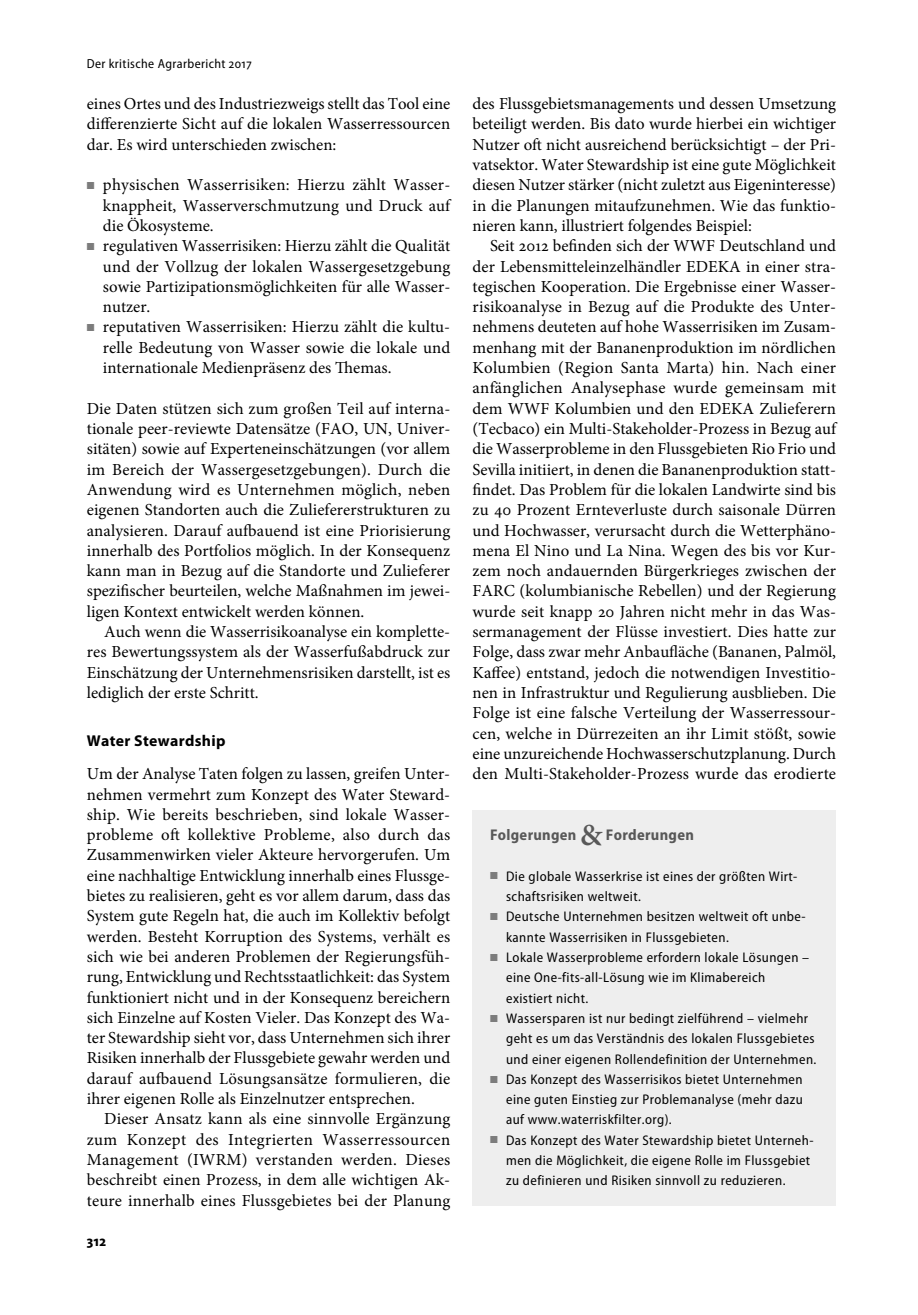
<style>
.page{position:relative;width:918px;height:1315px;background:#fff}
.page>*{position:absolute;margin:0;border:0;box-sizing:border-box;transform-origin:0 0}
.t1{font:16.8px/20.3px "Minion Pro";color:#000;text-align:justify}
.t2{font:700 15.75px "Myriad Pro";letter-spacing:.02em;color:#000}
.t3{font:700 semi-condensed 15.58px "Myriad Pro";letter-spacing:.02em;color:#585858}
.t4{font:700 semi-condensed 14.88px "Myriad Pro";color:#000}
.t5{font:semi-condensed 14px/20.3px "Myriad Pro";letter-spacing:.03em;color:#000}
.t6{font:semi-condensed 13.12px "Myriad Pro";letter-spacing:.03em;color:#000}
.s1{color:#7c7c7c}
.s2{font-family:"Minion Pro";font-weight:600;font-stretch:normal;font-size:30.8px}
</style>
<div class="page">
<div style="left:472px;top:810px;width:364px;height:395px;background:#eee"></div>
<p class="t6" style="left:87px;top:59px;width:166px">Der kritische Agrarbericht 2017</p>
<p class="t1" style="left:87px;top:95px;width:365px">eines Ortes und des Industriezweigs stellt das Tool eine differenzierte Sicht auf die lokalen Wasserressourcen dar. Es wird unterschieden zwischen:</p>
<p class="t1" style="left:103px;top:176px;width:349px;text-indent:-16px"><span class="s1">■</span> physischen Wasserrisiken: Hierzu zählt Wasser&shy;knappheit, Wasserverschmutzung und Druck auf die Ökosysteme.</p>
<p class="t1" style="left:103px;top:237px;width:349px;text-indent:-16px"><span class="s1">■</span> regulativen Wasserrisiken: Hierzu zählt die Qualität und der Vollzug der lokalen Wassergesetzgebung sowie Partizipationsmöglichkeiten für alle Wasser&shy;nutzer.</p>
<p class="t1" style="left:103px;top:318px;width:349px;text-indent:-16px"><span class="s1">■</span> reputativen Wasserrisiken: Hierzu zählt die kultu&shy;relle Bedeutung von Wasser sowie die lokale und internationale Medienpräsenz des Themas.</p>
<p class="t1" style="left:87px;top:400px;width:365px">Die Daten stützen sich zum großen Teil auf interna&shy;tionale peer-reviewte Datensätze (FAO, UN, Univer&shy;sitäten) sowie auf Experteneinschätzungen (vor allem im Bereich der Wassergesetzgebungen). Durch die Anwendung wird es Unternehmen möglich, neben eigenen Standorten auch die Zuliefererstrukturen zu analysieren. Darauf aufbauend ist eine Priorisierung innerhalb des Portfolios möglich. In der Konsequenz kann man in Bezug auf die Standorte und Zulieferer spezifischer beurteilen, welche Maßnahmen im jewei&shy;ligen Kontext entwickelt werden können.</p>
<p class="t1" style="left:87px;top:623px;width:365px;text-indent:17px">Auch wenn die Wasserrisikoanalyse ein komplette&shy;res Bewertungssystem als der Wasserfußabdruck zur Einschätzung der Unternehmensrisiken darstellt, ist es lediglich der erste Schritt.</p>
<p class="t2" style="left:87px;top:735px;width:140px">Water Stewardship</p>
<p class="t1" style="left:87px;top:765px;width:365px">Um der Analyse Taten folgen zu lassen, greifen Unter&shy;nehmen vermehrt zum Konzept des Water Steward&shy;ship. Wie bereits beschrieben, sind lokale Wasser&shy;probleme oft kollektive Probleme, also durch das Zusammenwirken vieler Akteure hervorgerufen. Um eine nachhaltige Entwicklung innerhalb eines Flussge&shy;bietes zu realisieren, geht es vor allem darum, dass das System gute Regeln hat, die auch im Kollektiv befolgt werden. Besteht Korruption des Systems, verhält es sich wie bei anderen Problemen der Regierungsfüh&shy;rung, Entwicklung und Rechtsstaatlichkeit: das System funktioniert nicht und in der Konsequenz bereichern sich Einzelne auf Kosten Vieler. Das Konzept des Wa&shy;ter Stewardship sieht vor, dass Unternehmen sich ihrer Risiken innerhalb der Flussgebiete gewahr werden und darauf aufbauend Lösungsansätze formulieren, die ihrer eigenen Rolle als Einzelnutzer entsprechen.</p>
<p class="t1" style="left:87px;top:1110px;width:365px;text-indent:17px">Dieser Ansatz kann als eine sinnvolle Ergänzung zum Konzept des Integrierten Wasserressourcen Management (IWRM) verstanden werden. Dieses beschreibt einen Prozess, in dem alle wichtigen Ak&shy;teure innerhalb eines Flussgebietes bei der Planung</p>
<p class="t4" style="left:87px;top:1235px;width:21px">312</p>
<p class="t1" style="left:472px;top:95px;width:365px">des Flussgebietsmanagements und dessen Umsetzung beteiligt werden. Bis dato wurde hierbei ein wichtiger Nutzer oft nicht ausreichend berücksichtigt – der Pri&shy;vatsektor. Water Stewardship ist eine gute Möglichkeit diesen Nutzer stärker (nicht zuletzt aus Eigeninteresse) in die Planungen mitaufzunehmen. Wie das funktio&shy;nieren kann, illustriert folgendes Beispiel:</p>
<p class="t1" style="left:472px;top:237px;width:365px;text-indent:17px">Seit 2012 befinden sich der WWF Deutschland und der Lebensmitteleinzelhändler EDEKA in einer stra&shy;tegischen Kooperation. Die Ergebnisse einer Wasser&shy;risikoanalyse in Bezug auf die Produkte des Unter&shy;nehmens deuteten auf hohe Wasserrisiken im Zusam&shy;menhang mit der Bananenproduktion im nördlichen Kolumbien (Region Santa Marta) hin. Nach einer anfänglichen Analysephase wurde gemeinsam mit dem WWF Kolumbien und den EDEKA Zulieferern (Tecbaco) ein Multi-Stakeholder-Prozess in Bezug auf die Wasserprobleme in den Flussgebieten Rio Frio und Sevilla initiiert, in denen die Bananenproduktion statt&shy;findet. Das Problem für die lokalen Landwirte sind bis zu 40 Prozent Ernteverluste durch saisonale Dürren und Hochwasser, verursacht durch die Wetterphäno&shy;mena El Nino und La Nina. Wegen des bis vor Kur&shy;zem noch andauernden Bürgerkrieges zwischen der FARC (kolumbianische Rebellen) und der Regierung wurde seit knapp 20 Jahren nicht mehr in das Was&shy;sermanagement der Flüsse investiert. Dies hatte zur Folge, dass zwar mehr Anbaufläche (Bananen, Palmöl, Kaffee) entstand, jedoch die notwendigen Investitio&shy;nen in Infrastruktur und Regulierung ausblieben. Die Folge ist eine falsche Verteilung der Wasserressour&shy;cen, welche in Dürrezeiten an ihr Limit stößt, sowie eine unzureichende Hochwasserschutzplanung. Durch den Multi-Stakeholder-Prozess wurde das erodierte</p>
<p class="t3" style="left:490px;top:829px;width:205px">Folgerungen <span class="s2">&amp;</span> Forderungen</p>
<p class="t5" style="left:506px;top:867px;width:293px;text-indent:-16px"><span class="s1">■</span> Die globale Wasserkrise ist eines der größten Wirt&shy;schaftsrisiken weltweit.</p>
<p class="t5" style="left:506px;top:908px;width:301px;text-indent:-16px"><span class="s1">■</span> Deutsche Unternehmen besitzen weltweit oft unbe&shy;kannte Wasserrisiken in Flussgebieten.</p>
<p class="t5" style="left:506px;top:948px;width:305px;text-indent:-16px"><span class="s1">■</span> Lokale Wasserprobleme erfordern lokale Lösungen – eine One-fits-all-Lösung wie im Klimabereich existiert nicht.</p>
<p class="t5" style="left:506px;top:1009px;width:312px;text-indent:-16px"><span class="s1">■</span> Wassersparen ist nur bedingt zielführend – vielmehr geht es um das Verständnis des lokalen Flussgebietes und einer eigenen Rollendefinition der Unternehmen.</p>
<p class="t5" style="left:506px;top:1070px;width:298px;text-align:justify;text-indent:-16px"><span class="s1">■</span> Das Konzept des Wasserrisikos bietet Unternehmen eine guten Einstieg zur Problemanalyse (mehr dazu auf www.waterriskfilter.org).</p>
<p class="t5" style="left:506px;top:1131px;width:309px;text-indent:-16px"><span class="s1">■</span> Das Konzept des Water Stewardship bietet Unterneh&shy;men die Möglichkeit, die eigene Rolle im Flussgebiet zu definieren und Risiken sinnvoll zu reduzieren.</p>
</div>
